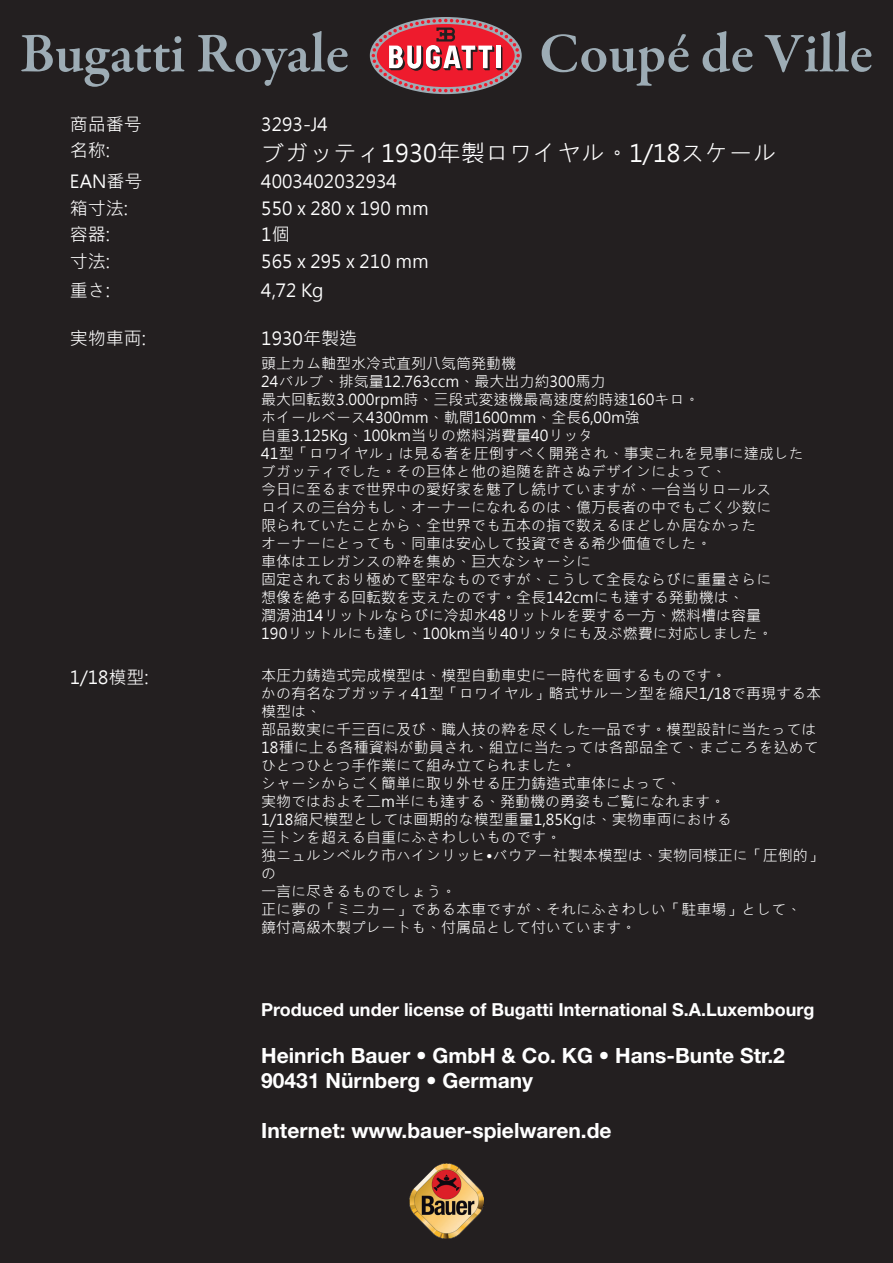
<style>
.page{position:relative;width:893px;height:1263px;background:#231f20}
.page>*{position:absolute;margin:0;border:0;box-sizing:border-box;transform-origin:0 0}
.t1{font:600 57px "Garamond Premr Pro";color:#9dacb5}
.t2{font:24px "Microsoft Jheng Hei";color:#fff}
.t3{font:700 21px/25.2px "Helvetica Neue";color:#fff}
.t4{font:18px "Microsoft Jheng Hei";color:#fff}
.t5{font:700 18px "Helvetica Neue";color:#fff}
.t6{font:15px/18px "Microsoft Jheng Hei";color:#fff}
</style>
<div class="page">
<svg style="left:370px;top:17px;width:152px;height:77px"></svg>
<img style="left:409px;top:1163px;width:75px;height:75px">
<h1 class="t1" style="left:20px;top:19px;width:331px">Bugatti Royale</h1>
<h1 class="t1" style="left:539px;top:19px;width:336px">Coupé de Ville</h1>
<p class="t4" style="left:70px;top:113px;width:73px">商品番号</p>
<p class="t4" style="left:261px;top:113px;width:68px">3293-J4</p>
<p class="t4" style="left:70px;top:139px;width:42px">名称:</p>
<h2 class="t2" style="left:261px;top:138px;width:517px">ブガッティ1930年製ロワイヤル。1/18スケール</h2>
<p class="t4" style="left:70px;top:170px;width:74px">EAN番号</p>
<p class="t4" style="left:261px;top:170px;width:137px">4003402032934</p>
<p class="t4" style="left:70px;top:197px;width:60px">箱寸法:</p>
<p class="t4" style="left:261px;top:197px;width:169px">550 x 280 x 190 mm</p>
<p class="t4" style="left:70px;top:223px;width:42px">容器:</p>
<p class="t4" style="left:261px;top:223px;width:30px">1個</p>
<p class="t4" style="left:70px;top:250px;width:42px">寸法:</p>
<p class="t4" style="left:261px;top:250px;width:169px">565 x 295 x 210 mm</p>
<p class="t4" style="left:70px;top:279px;width:42px">重さ:</p>
<p class="t4" style="left:261px;top:279px;width:64px">4,72 Kg</p>
<p class="t4" style="left:70px;top:327px;width:78px">実物車両:</p>
<p class="t4" style="left:261px;top:327px;width:97px">1930年製造</p>
<p class="t6" style="left:261px;top:355px;width:544px">頭上カム軸型水冷式直列八気筒発動機<br>24バルブ、排気量12.763ccm、最大出力約300馬力<br>最大回転数3.000rpm時、三段式変速機最高速度約時速160キロ。<br>ホイールベース4300mm、軌間1600mm、全長6,00m強<br>自重3.125Kg、100km当りの燃料消費量40リッタ<br>41型「ロワイヤル」は見る者を圧倒すべく開発され、事実これを見事に達成したブガッティでした。その巨体と他の追随を許さぬデザインによって、<br>今日に至るまで世界中の愛好家を魅了し続けていますが、一台当りロールス<br>ロイスの三台分もし、オーナーになれるのは、億万長者の中でもごく少数に<br>限られていたことから、全世界でも五本の指で数えるほどしか居なかった<br>オーナーにとっても、同車は安心して投資できる希少価値でした。<br>車体はエレガンスの粋を集め、巨大なシャーシに<br>固定されており極めて堅牢なものですが、こうして全長ならびに重量さらに<br>想像を絶する回転数を支えたのです。全長142cmにも達する発動機は、<br>潤滑油14リットルならびに冷却水48リットルを要する一方、燃料槽は容量<br>190リットルにも達し、100km当り40リッタにも及ぶ燃費に対応しました。</p>
<p class="t4" style="left:70px;top:666px;width:80px">1/18模型:</p>
<p class="t6" style="left:261px;top:667px;width:563px">本圧力鋳造式完成模型は、模型自動車史に一時代を画するものです。<br>かの有名なブガッティ41型「ロワイヤル」略式サルーン型を縮尺1/18で再現する本模型は、<br>部品数実に千三百に及び、職人技の粋を尽くした一品です。模型設計に当たっては<br>18種に上る各種資料が動員され、組立に当たっては各部品全て、まごころを込めてひとつひとつ手作業にて組み立てられました。<br>シャーシからごく簡単に取り外せる圧力鋳造式車体によって、<br>実物ではおよそ二m半にも達する、発動機の勇姿もご覧になれます。<br>1/18縮尺模型としては画期的な模型重量1,85Kgは、実物車両における<br>三トンを超える自重にふさわしいものです。<br>独ニュルンベルク市ハインリッヒ•バウアー社製本模型は、実物同様正に「圧倒的」の<br>一言に尽きるものでしょう。<br>正に夢の「ミニカー」である本車ですが、それにふさわしい「駐車場」として、<br>鏡付高級木製プレートも、付属品として付いています。</p>
<p class="t5" style="left:261px;top:998px;width:555px">Produced under license of Bugatti International S.A.Luxembourg</p>
<h3 class="t3" style="left:261px;top:1042px;width:525px">Heinrich Bauer • GmbH &amp; Co. KG • Hans-Bunte Str.2<br>90431 Nürnberg • Germany</h3>
<h3 class="t3" style="left:261px;top:1118px;width:352px">Internet: www.bauer-spielwaren.de</h3>
</div>
